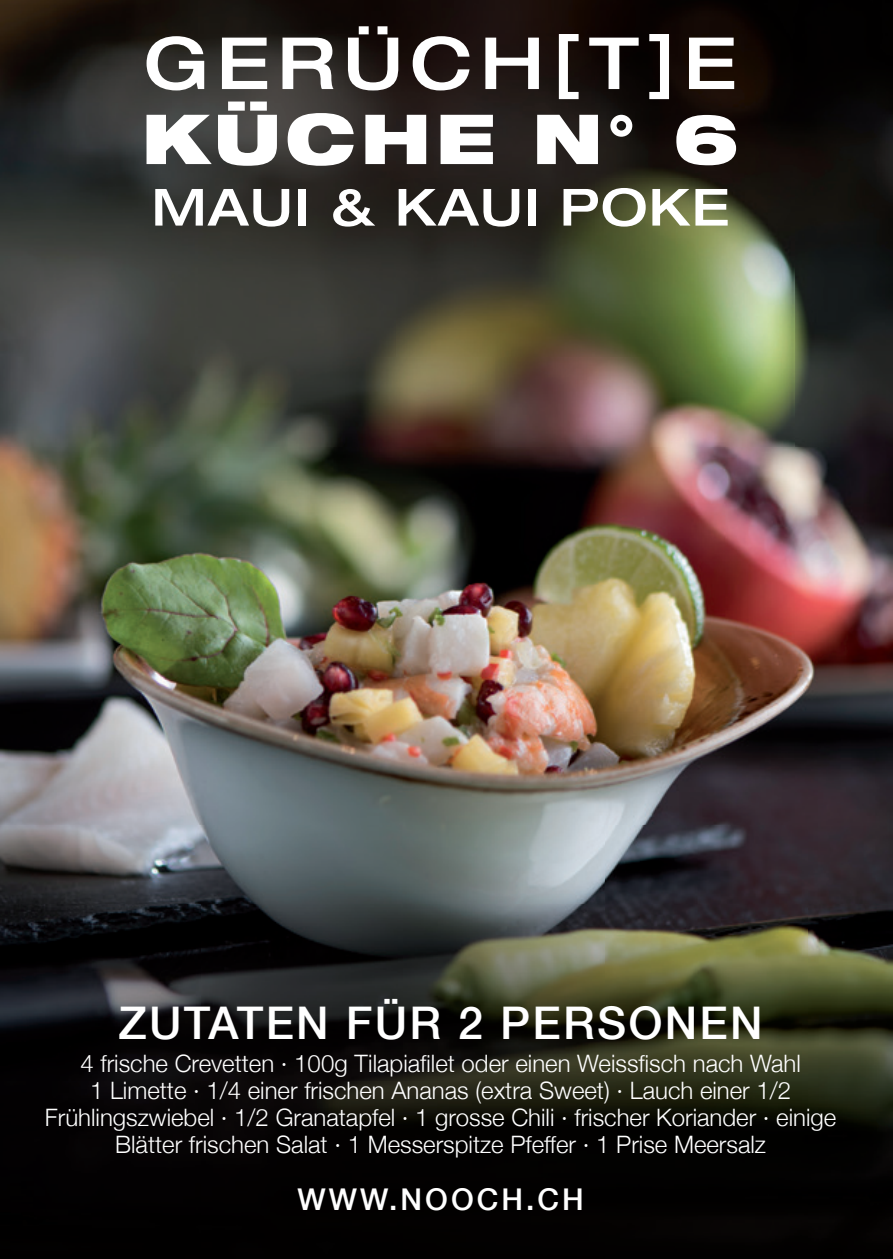
<style>
.page{position:relative;width:893px;height:1259px;background:#fff}
.page>*{position:absolute;margin:0;border:0;box-sizing:border-box;transform-origin:0 0}
.t1{font:500 expanded 72px "Helvetica Neue";letter-spacing:.1em;color:#fff}
.t2{font:900 expanded 69px "Helvetica Neue";letter-spacing:.07em;color:#fff}
.t3{font:500 expanded 51.3px "Helvetica Neue";letter-spacing:.025em;color:#fff}
.t4{font:500 45px "Helvetica Neue";letter-spacing:.05em;color:#fff}
.t5{font:500 30px "Helvetica Neue";letter-spacing:.1em;color:#fff}
.t6{font:300 24px/27px "Helvetica Neue";color:#fff;text-align:center}
</style>
<div class="page">
<img style="left:0;top:0;width:893px;height:904px">
<img style="left:0;top:825px;width:808px;height:434px">
<img style="left:808px;top:904px;width:85px;height:355px">
<h1 class="t1" style="left:144px;top:19px;width:594px">GERÜCH[T]E</h1>
<h2 class="t2" style="left:142px;top:94px;width:599px">KÜCHE N° 6</h2>
<h3 class="t3" style="left:152px;top:175px;width:580px">MAUI &amp; KAUI POKE</h3>
<h3 class="t4" style="left:119px;top:995px;width:646px">ZUTATEN FÜR 2 PERSONEN</h3>
<p class="t6" style="left:45px;top:1049px;width:793px">4 frische Crevetten · 100g Tilapiafilet oder einen Weissfisch nach Wahl<br>1 Limette · 1/4 einer frischen Ananas (extra Sweet) · Lauch einer 1/2<br>Frühlingszwiebel · 1/2 Granatapfel · 1 grosse Chili · frischer Koriander · einige Blätter frischen Salat · 1 Messerspitze Pfeffer · 1 Prise Meersalz</p>
<p class="t5" style="left:297px;top:1181px;width:288px">WWW.NOOCH.CH</p>
</div>
